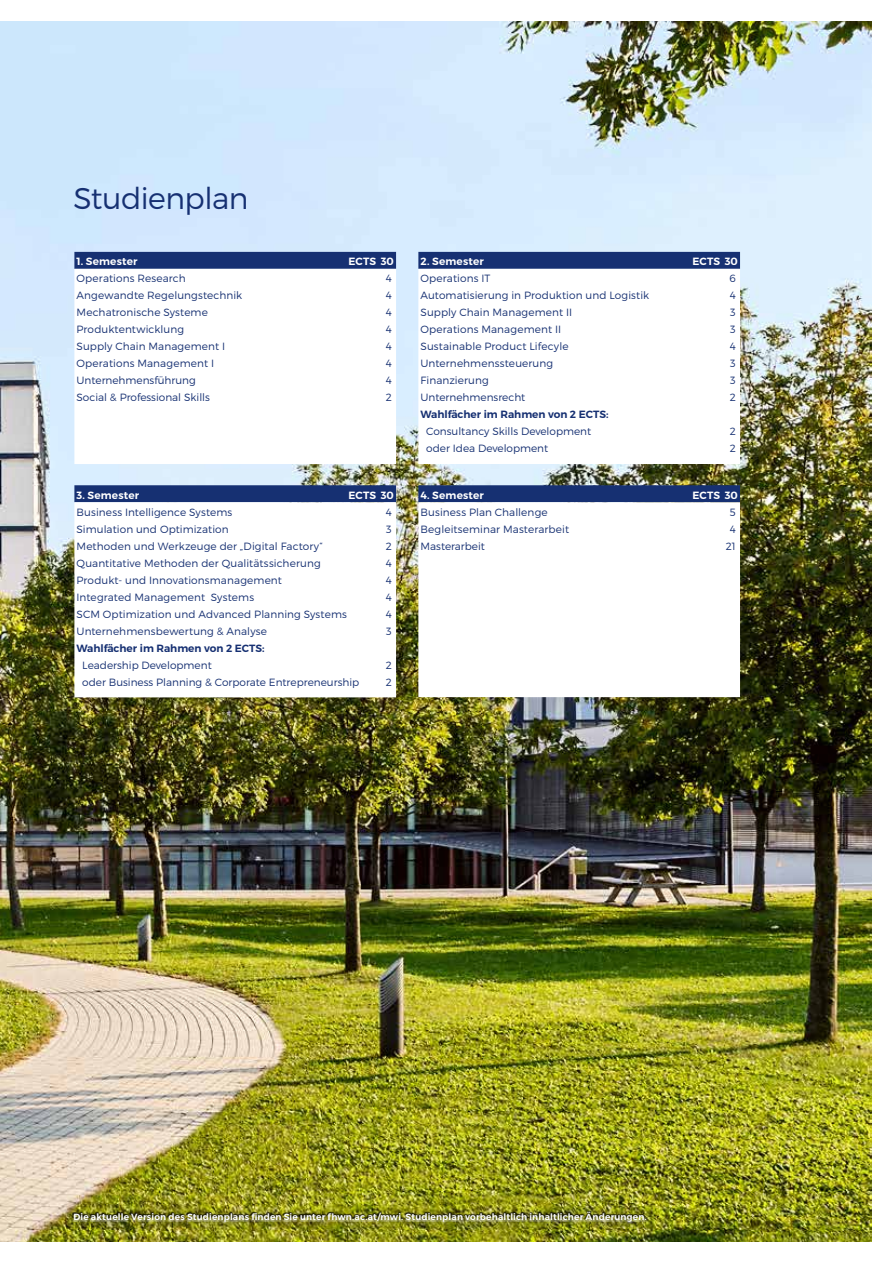
<style>
.page{position:relative;width:893px;height:1263px;background:#fff}
.page>*{position:absolute;margin:0;border:0;box-sizing:border-box;transform-origin:0 0}
.t1{font:300 30px "Montserrat";letter-spacing:-.015em;color:#163072}
.t2{font:300 10.5px "Montserrat";letter-spacing:.005em;color:#163072}
.t3{font:600 10.5px "Montserrat";letter-spacing:.015em;color:#fff}
.t4{font:600 10.5px "Montserrat";color:#163072}
.t5{font:600 9px "Montserrat";letter-spacing:.015em;color:#fff}
</style>
<div class="page">
<img style="left:0;top:21px;width:872px;height:1220px">
<div style="left:67px;top:1205px;width:588px;height:27px;background:#000;opacity:.95"></div>
<div style="left:72px;top:1213px;width:576px;height:10px;background:#fff;opacity:.75"></div>
<div style="left:72px;top:1210px;width:576px;height:10px;background:#000;opacity:.75"></div>
<div style="left:74px;top:252px;width:322px;height:17px;background:#163072"></div>
<svg style="left:74px;top:269px;width:322px;height:195px"></svg>
<div style="left:418px;top:252px;width:322px;height:17px;background:#163072"></div>
<svg style="left:418px;top:269px;width:322px;height:195px"></svg>
<div style="left:74px;top:485px;width:322px;height:17px;background:#163072"></div>
<svg style="left:74px;top:502px;width:322px;height:195px"></svg>
<div style="left:418px;top:485px;width:322px;height:17px;background:#163072"></div>
<svg style="left:418px;top:502px;width:322px;height:195px"></svg>
<h1 class="t1" style="left:74px;top:181px;width:176px">Studienplan</h1>
<p class="t3" style="left:77px;top:255px;width:62px">1. Semester</p>
<p class="t3" style="left:349px;top:255px;width:47px">ECTS 30</p>
<p class="t2" style="left:77px;top:272px;width:111px">Operations Research</p>
<p class="t2" style="left:386px;top:272px;width:8px">4</p>
<p class="t2" style="left:77px;top:289px;width:167px">Angewandte Regelungstechnik</p>
<p class="t2" style="left:386px;top:289px;width:8px">4</p>
<p class="t2" style="left:77px;top:306px;width:133px">Mechatronische Systeme</p>
<p class="t2" style="left:386px;top:306px;width:8px">4</p>
<p class="t2" style="left:77px;top:323px;width:109px">Produktentwicklung</p>
<p class="t2" style="left:386px;top:323px;width:8px">4</p>
<p class="t2" style="left:77px;top:340px;width:150px">Supply Chain Management I</p>
<p class="t2" style="left:386px;top:340px;width:8px">4</p>
<p class="t2" style="left:77px;top:357px;width:139px">Operations Management I</p>
<p class="t2" style="left:386px;top:357px;width:8px">4</p>
<p class="t2" style="left:77px;top:374px;width:121px">Unternehmensführung</p>
<p class="t2" style="left:386px;top:374px;width:8px">4</p>
<p class="t2" style="left:77px;top:391px;width:135px">Social &amp; Professional Skills</p>
<p class="t2" style="left:386px;top:391px;width:8px">2</p>
<p class="t3" style="left:77px;top:489px;width:64px">3. Semester</p>
<p class="t3" style="left:349px;top:489px;width:47px">ECTS 30</p>
<p class="t2" style="left:77px;top:506px;width:157px">Business Intelligence Systems</p>
<p class="t2" style="left:386px;top:506px;width:8px">4</p>
<p class="t2" style="left:77px;top:523px;width:154px">Simulation und Optimization</p>
<p class="t2" style="left:386px;top:523px;width:7px">3</p>
<p class="t2" style="left:77px;top:540px;width:247px">Methoden und Werkzeuge der „Digital Factory“</p>
<p class="t2" style="left:386px;top:540px;width:8px">2</p>
<p class="t2" style="left:77px;top:557px;width:246px">Quantitative Methoden der Qualitätssicherung</p>
<p class="t2" style="left:386px;top:557px;width:8px">4</p>
<p class="t2" style="left:77px;top:573px;width:207px">Produkt- und Innovationsmanagement</p>
<p class="t2" style="left:386px;top:573px;width:8px">4</p>
<p class="t2" style="left:77px;top:590px;width:179px">Integrated Management Systems</p>
<p class="t2" style="left:386px;top:590px;width:8px">4</p>
<p class="t2" style="left:77px;top:607px;width:272px">SCM Optimization und Advanced Planning Systems</p>
<p class="t2" style="left:386px;top:607px;width:8px">4</p>
<p class="t2" style="left:77px;top:624px;width:192px">Unternehmensbewertung &amp; Analyse</p>
<p class="t2" style="left:386px;top:624px;width:7px">3</p>
<p class="t4" style="left:77px;top:641px;width:189px">Wahlfächer im Rahmen von 2 ECTS:</p>
<p class="t2" style="left:82px;top:658px;width:131px">Leadership Development</p>
<p class="t2" style="left:386px;top:658px;width:8px">2</p>
<p class="t2" style="left:82px;top:675px;width:278px">oder Business Planning &amp; Corporate Entrepreneurship</p>
<p class="t2" style="left:386px;top:675px;width:8px">2</p>
<p class="t3" style="left:420px;top:255px;width:65px">2. Semester</p>
<p class="t3" style="left:692px;top:255px;width:47px">ECTS 30</p>
<p class="t2" style="left:420px;top:272px;width:71px">Operations IT</p>
<p class="t2" style="left:729px;top:272px;width:8px">6</p>
<p class="t2" style="left:420px;top:289px;width:230px">Automatisierung in Produktion und Logistik</p>
<p class="t2" style="left:730px;top:289px;width:8px">4</p>
<p class="t2" style="left:420px;top:306px;width:153px">Supply Chain Management II</p>
<p class="t2" style="left:730px;top:306px;width:7px">3</p>
<p class="t2" style="left:420px;top:323px;width:142px">Operations Management II</p>
<p class="t2" style="left:730px;top:323px;width:7px">3</p>
<p class="t2" style="left:420px;top:340px;width:150px">Sustainable Product Lifecyle</p>
<p class="t2" style="left:730px;top:340px;width:8px">4</p>
<p class="t2" style="left:420px;top:357px;width:134px">Unternehmenssteuerung</p>
<p class="t2" style="left:730px;top:357px;width:7px">3</p>
<p class="t2" style="left:420px;top:374px;width:70px">Finanzierung</p>
<p class="t2" style="left:730px;top:374px;width:7px">3</p>
<p class="t2" style="left:420px;top:391px;width:106px">Unternehmensrecht</p>
<p class="t2" style="left:730px;top:391px;width:8px">2</p>
<p class="t4" style="left:420px;top:408px;width:189px">Wahlfächer im Rahmen von 2 ECTS:</p>
<p class="t2" style="left:426px;top:425px;width:166px">Consultancy Skills Development</p>
<p class="t2" style="left:730px;top:425px;width:8px">2</p>
<p class="t2" style="left:426px;top:442px;width:124px">oder Idea Development</p>
<p class="t2" style="left:730px;top:442px;width:8px">2</p>
<p class="t3" style="left:420px;top:489px;width:65px">4. Semester</p>
<p class="t3" style="left:692px;top:489px;width:47px">ECTS 30</p>
<p class="t2" style="left:420px;top:506px;width:129px">Business Plan Challenge</p>
<p class="t2" style="left:730px;top:506px;width:7px">5</p>
<p class="t2" style="left:420px;top:523px;width:150px">Begleitseminar Masterarbeit</p>
<p class="t2" style="left:730px;top:523px;width:8px">4</p>
<p class="t2" style="left:420px;top:540px;width:66px">Masterarbeit</p>
<p class="t2" style="left:726px;top:540px;width:11px">21</p>
<p class="t5" style="left:73px;top:1211px;width:575px">Die aktuelle Version des Studienplans finden Sie unter fhwn.ac.at/mwi. Studienplan vorbehaltlich inhaltlicher Änderungen.</p>
</div>
